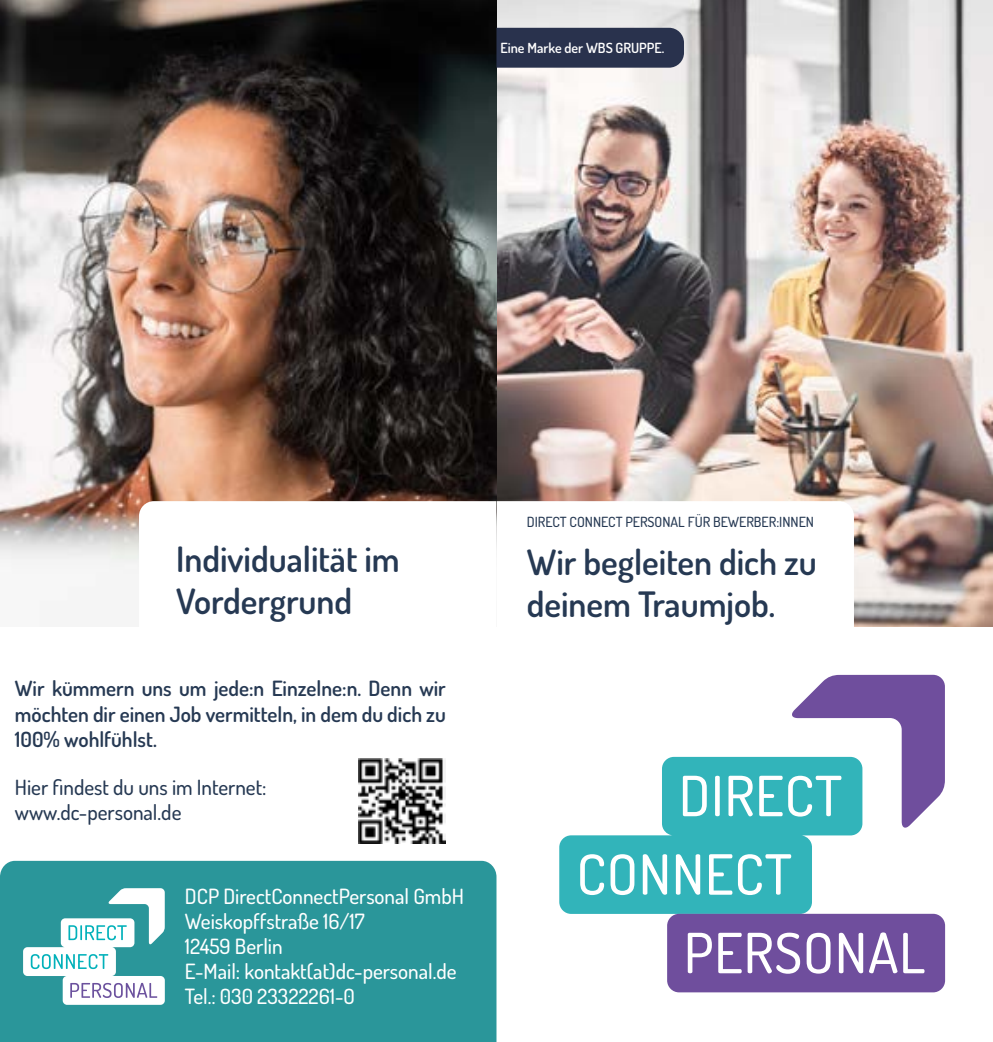
<style>
.page{position:relative;width:993px;height:1042px;background:#fff}
.page>*{position:absolute;margin:0;border:0;box-sizing:border-box;transform-origin:0 0}
.t1{font:600 35px/42px "Dosis";color:#263953}
.t2{font:500 21px/25.2px "Dosis";color:#fff}
.t3{font:600 21px/25.2px "Dosis";color:#263953;text-align:justify}
.t4{font:500 21px/25.2px "Dosis";color:#263953}
.t5{font:500 14px "Dosis";color:#263953}
.t6{font:600 14px "Dosis";color:#fff}
</style>
<div class="page">
<img style="left:0;top:0;width:992px;height:626px">
<svg style="left:496px;top:501px;width:357px;height:174px"></svg>
<svg style="left:559px;top:757px;width:303px;height:157px;fill:#32b4ba"></svg>
<svg style="left:682px;top:776px;width:24px;height:40px"></svg>
<svg style="left:714px;top:776px;width:5px;height:40px"></svg>
<svg style="left:728px;top:776px;width:24px;height:40px"></svg>
<svg style="left:759px;top:675px;width:185px;height:154px"></svg>
<div style="left:667px;top:914px;width:277px;height:78px;background:#6f4e9d;border-radius:12px"></div>
<svg style="left:687px;top:933px;width:24px;height:40px"></svg>
<svg style="left:718px;top:933px;width:23px;height:40px"></svg>
<svg style="left:747px;top:932px;width:52px;height:41px"></svg>
<svg style="left:806px;top:933px;width:24px;height:40px"></svg>
<svg style="left:838px;top:933px;width:24px;height:40px"></svg>
<svg style="left:869px;top:932px;width:55px;height:41px"></svg>
<svg style="left:580px;top:854px;width:24px;height:41px"></svg>
<svg style="left:610px;top:854px;width:24px;height:41px"></svg>
<svg style="left:642px;top:854px;width:25px;height:41px"></svg>
<svg style="left:675px;top:854px;width:25px;height:41px"></svg>
<svg style="left:708px;top:854px;width:83px;height:41px"></svg>
<svg style="left:139px;top:501px;width:357px;height:125px"></svg>
<div style="left:0;top:861px;width:496px;height:181px;background:#2a969a"></div>
<div style="left:63px;top:976px;width:102px;height:29px;background:#fff;border-radius:4px"></div>
<svg style="left:70px;top:983px;width:87px;height:15px"></svg>
<svg style="left:23px;top:888px;width:142px;height:88px"></svg>
<div style="left:496px;top:28px;width:187px;height:40px;background:#29324d"></div>
<img style="left:358px;top:759px;width:87px;height:84px">
<p class="t6" style="left:500px;top:38px;width:165px">Eine Marke der WBS GRUPPE.</p>
<h1 class="t1" style="left:176px;top:537px;width:225px">Individualität im<br>Vordergrund</h1>
<p class="t3" style="left:15px;top:675px;width:432px">Wir kümmern uns um jede:n Einzelne:n. Denn wir möchten dir einen Job vermitteln, in dem du dich zu 100% wohlfühlst.</p>
<p class="t4" style="left:15px;top:773px;width:253px">Hier findest du uns im Internet: www.dc-personal.de</p>
<p class="t2" style="left:185px;top:882px;width:280px">DCP DirectConnectPersonal GmbH<br>Weiskopffstraße 16/17<br>12459 Berlin<br>E-Mail: kontakt(at)dc-personal.de<br>Tel.: 030 23322261-0</p>
<p class="t5" style="left:526px;top:512px;width:289px">DIRECT CONNECT PERSONAL FÜR BEWERBER:INNEN</p>
<h1 class="t1" style="left:526px;top:540px;width:291px">Wir begleiten dich zu deinem Traumjob.</h1>
</div>
